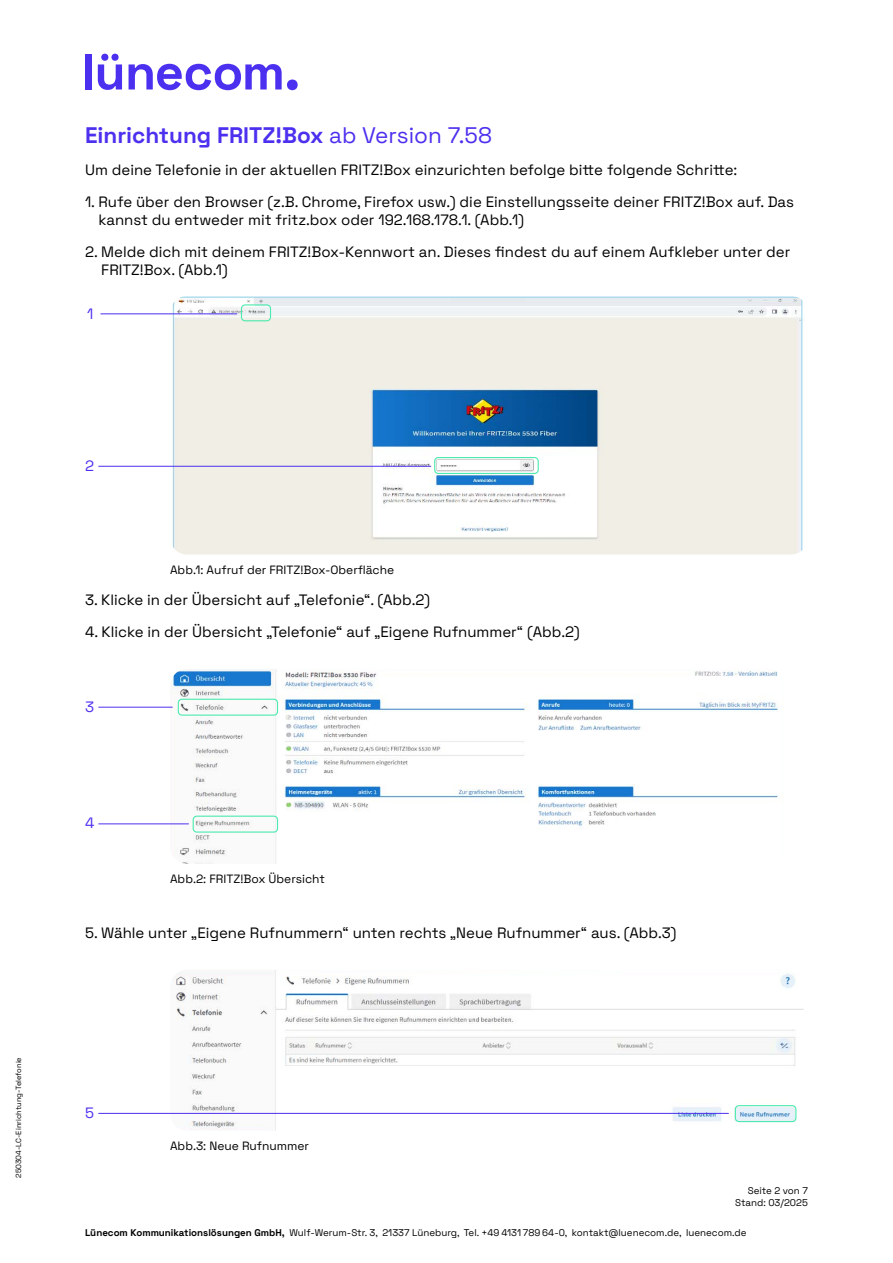
<style>
.page{position:relative;width:893px;height:1263px;background:#fff}
.page>*{position:absolute;margin:0;border:0;box-sizing:border-box;transform-origin:0 0}
.t1{font:22.5px "Space Grotesk NFHVF";color:#4c30ef}
.t2{font:15px/18px "Space Grotesk NFHVF";color:#000}
.t3{font:15px "Space Grotesk NFHVF";color:#4c30ef}
.t4{font:12px "Space Grotesk NFHVF";color:#000}
.t5{font:9.75px/11.7px "Space Grotesk NFHVF";color:#000;text-align:right}
.t6{font:7.5px "Space Grotesk NFHVF";color:#000}
</style>
<div class="page">
<div style="left:85px;top:54px;width:6px;height:35px;background:#4c30ef"></div>
<svg style="left:98px;top:64px;width:24px;height:26px"></svg>
<div style="left:101px;top:54px;width:7px;height:7px;background:#4c30ef;border-radius:50%"></div>
<div style="left:111px;top:54px;width:8px;height:7px;background:#4c30ef;border-radius:50%"></div>
<svg style="left:129px;top:64px;width:169px;height:26px"></svg>
<img style="left:170px;top:669px;width:609px;height:195px">
<img style="left:170px;top:296px;width:634px;height:258px">
<div style="left:241px;top:304px;width:30px;height:17px;border:1px solid #4ceaae;border-radius:4px"></div>
<div style="left:434px;top:457px;width:105px;height:17px;border:1px solid #4ceaae;border-radius:4px"></div>
<div style="left:178px;top:699px;width:100px;height:17px;border:1px solid #4ceaae;border-radius:4px"></div>
<div style="left:193px;top:816px;width:85px;height:17px;border:1px solid #4ceaae;border-radius:4px"></div>
<hr style="left:101px;top:313px;width:136px;height:1px;background:#4c30ef">
<hr style="left:99px;top:707px;width:73px;height:1px;background:#4c30ef">
<hr style="left:99px;top:466px;width:332px;height:1px;background:#4c30ef">
<hr style="left:99px;top:823px;width:89px;height:1px;background:#4c30ef">
<img style="left:170px;top:970px;width:634px;height:160px">
<div style="left:735px;top:1105px;width:61px;height:17px;border:1px solid #4ceaae;border-radius:4px"></div>
<hr style="left:99px;top:1113px;width:629px;height:1px;background:#4c30ef">
<p class="t6" style="left:13px;top:1178px;width:122px;rotate:-90deg">250304-LC-Einrichtung-Telefonie</p>
<h1 class="t1" style="left:85px;top:119px;width:408px">Einrichtung FRITZ!Box ab Version 7.58</h1>
<p class="t2" style="left:85px;top:160px;width:654px">Um deine Telefonie in der aktuellen FRITZ!Box einzurichten befolge bitte folgende Schritte:</p>
<p class="t2" style="left:98px;top:192px;width:697px;text-indent:-13px">1. Rufe über den Browser (z.B. Chrome, Firefox usw.) die Einstellungsseite deiner FRITZ!Box auf. Das kannst du entweder mit fritz.box oder 192.168.178.1. (Abb.1)</p>
<p class="t2" style="left:101px;top:242px;width:691px;text-indent:-16px">2. Melde dich mit deinem FRITZ!Box-Kennwort an. Dieses findest du auf einem Aufkleber unter der<br>FRITZ!Box. (Abb.1)</p>
<p class="t3" style="left:87px;top:303px;width:8px">1</p>
<p class="t3" style="left:85px;top:454px;width:11px">2</p>
<p class="t4" style="left:170px;top:561px;width:226px">Abb.1: Aufruf der FRITZ!Box-Oberfläche</p>
<p class="t2" style="left:85px;top:590px;width:347px">3. Klicke in der Übersicht auf „Telefonie“. (Abb.2)</p>
<p class="t2" style="left:85px;top:622px;width:496px">4. Klicke in der Übersicht „Telefonie“ auf „Eigene Rufnummer“ (Abb.2)</p>
<p class="t3" style="left:85px;top:696px;width:11px">3</p>
<p class="t3" style="left:85px;top:812px;width:11px">4</p>
<p class="t4" style="left:170px;top:870px;width:156px">Abb.2: FRITZ!Box Übersicht</p>
<p class="t2" style="left:85px;top:923px;width:593px">5. Wähle unter „Eigene Rufnummern“ unten rechts „Neue Rufnummer“ aus. (Abb.3)</p>
<p class="t3" style="left:85px;top:1102px;width:10px">5</p>
<p class="t4" style="left:170px;top:1137px;width:141px">Abb.3: Neue Rufnummer</p>
<p class="t5" style="left:735px;top:1185px;width:74px">Seite 2 von 7<br>Stand: 03/2025</p>
<p class="t5" style="left:85px;top:1226px;width:663px">Lünecom Kommunikationslösungen GmbH, Wulf-Werum-Str. 3, 21337 Lüneburg, Tel. +49 4131 789 64-0, kontakt@luenecom.de, luenecom.de</p>
</div>
